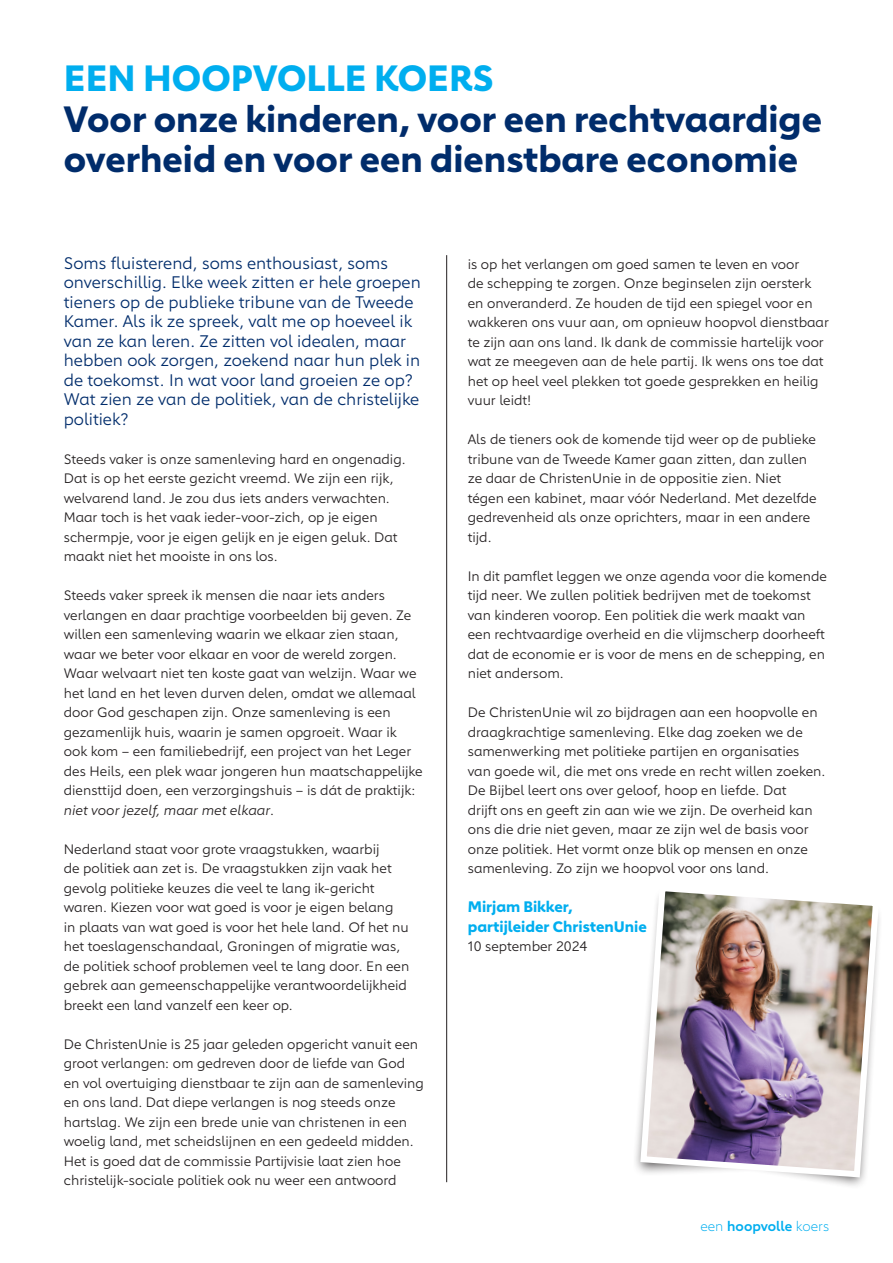
<style>
.page{position:relative;width:893px;height:1263px;background:#fff}
.page>*{position:absolute;margin:0;border:0;box-sizing:border-box;transform-origin:0 0}
.t1{font:700 36px/40.5px "Carnero";color:#002c6b}
.t2{font:700 36px "Carnero";color:#00aeef}
.t3{font:16.5px/19.5px "Carnero";color:#002c6b}
.t4{font:700 15px/19.5px "Carnero";color:#00aeef}
.t5{font:13.5px/19.5px "Carnero";color:#231f20}
.t6{font:600 13.5px "Carnero";color:#00aeef}
.s1{font-style:italic}
.s2{font-weight:300}
</style>
<div class="page">
<hr style="left:446px;top:255px;width:1px;height:927px;background:#231f20">
<img style="left:637px;top:891px;width:243px;height:289px">
<p class="t2" style="left:64px;top:56px;width:432px">EEN HOOPVOLLE KOERS</p>
<p class="t1" style="left:64px;top:99px;width:760px">Voor onze kinderen, voor een rechtvaardige overheid en voor een dienstbare economie</p>
<p class="t3" style="left:64px;top:253px;width:359px">Soms fluisterend, soms enthousiast, soms onverschillig. Elke week zitten er hele groepen tieners op de publieke tribune van de Tweede Kamer. Als ik ze spreek, valt me op hoeveel ik van ze kan leren. Ze zitten vol idealen, maar hebben ook zorgen, zoekend naar hun plek in de toekomst. In wat voor land groeien ze op?<br>Wat zien ze van de politiek, van de christelijke politiek?</p>
<p class="t5" style="left:64px;top:449px;width:343px">Steeds vaker is onze samenleving hard en ongenadig.<br>Dat is op het eerste gezicht vreemd. We zijn een rijk, welvarend land. Je zou dus iets anders verwachten.<br>Maar toch is het vaak ieder-voor-zich, op je eigen schermpje, voor je eigen gelijk en je eigen geluk. Dat maakt niet het mooiste in ons los.</p>
<p class="t5" style="left:64px;top:585px;width:360px">Steeds vaker spreek ik mensen die naar iets anders verlangen en daar prachtige voorbeelden bij geven. Ze willen een samenleving waarin we elkaar zien staan, waar we beter voor elkaar en voor de wereld zorgen.<br>Waar welvaart niet ten koste gaat van welzijn. Waar we het land en het leven durven delen, omdat we allemaal door God geschapen zijn. Onze samenleving is een gezamenlijk huis, waarin je samen opgroeit. Waar ik ook kom – een familiebedrijf, een project van het Leger des Heils, een plek waar jongeren hun maatschappelijke diensttijd doen, een verzorgingshuis – is dát de praktijk: <span class="s1">niet voor jezelf, maar met elkaar</span>.</p>
<p class="t5" style="left:64px;top:839px;width:347px">Nederland staat voor grote vraagstukken, waarbij<br>de politiek aan zet is. De vraagstukken zijn vaak het gevolg politieke keuzes die veel te lang ik-gericht waren. Kiezen voor wat goed is voor je eigen belang<br>in plaats van wat goed is voor het hele land. Of het nu het toeslagenschandaal, Groningen of migratie was, de politiek schoof problemen veel te lang door. En een gebrek aan gemeenschappelijke verantwoordelijkheid breekt een land vanzelf een keer op.</p>
<p class="t5" style="left:64px;top:1034px;width:362px">De ChristenUnie is 25 jaar geleden opgericht vanuit een groot verlangen: om gedreven door de liefde van God en vol overtuiging dienstbaar te zijn aan de samenleving en ons land. Dat diepe verlangen is nog steeds onze hartslag. We zijn een brede unie van christenen in een woelig land, met scheidslijnen en een gedeeld midden.<br>Het is goed dat de commissie Partijvisie laat zien hoe christelijk-sociale politiek ook nu weer een antwoord</p>
<p class="t5" style="left:468px;top:254px;width:363px">is op het verlangen om goed samen te leven en voor<br>de schepping te zorgen. Onze beginselen zijn oersterk en onveranderd. Ze houden de tijd een spiegel voor en wakkeren ons vuur aan, om opnieuw hoopvol dienstbaar te zijn aan ons land. Ik dank de commissie hartelijk voor wat ze meegeven aan de hele partij. Ik wens ons toe dat het op heel veel plekken tot goede gesprekken en heilig vuur leidt!</p>
<p class="t5" style="left:468px;top:429px;width:350px">Als de tieners ook de komende tijd weer op de publieke tribune van de Tweede Kamer gaan zitten, dan zullen ze daar de ChristenUnie in de oppositie zien. Niet tégen een kabinet, maar vóór Nederland. Met dezelfde gedrevenheid als onze oprichters, maar in een andere tijd.</p>
<p class="t5" style="left:468px;top:566px;width:361px">In dit pamflet leggen we onze agenda voor die komende tijd neer. We zullen politiek bedrijven met de toekomst van kinderen voorop. Een politiek die werk maakt van een rechtvaardige overheid en die vlijmscherp doorheeft dat de economie er is voor de mens en de schepping, en niet andersom.</p>
<p class="t5" style="left:468px;top:702px;width:359px">De ChristenUnie wil zo bijdragen aan een hoopvolle en draagkrachtige samenleving. Elke dag zoeken we de samenwerking met politieke partijen en organisaties van goede wil, die met ons vrede en recht willen zoeken.<br>De Bijbel leert ons over geloof, hoop en liefde. Dat<br>drijft ons en geeft zin aan wie we zijn. De overheid kan ons die drie niet geven, maar ze zijn wel de basis voor onze politiek. Het vormt onze blik op mensen en onze samenleving. Zo zijn we hoopvol voor ons land.</p>
<p class="t4" style="left:468px;top:897px;width:181px">Mirjam Bikker, partijleider ChristenUnie</p>
<p class="t5" style="left:468px;top:936px;width:121px">10 september 2024</p>
<p class="t6" style="left:700px;top:1218px;width:130px"><span class="s2">een</span> hoopvolle <span class="s2">koers</span></p>
</div>
